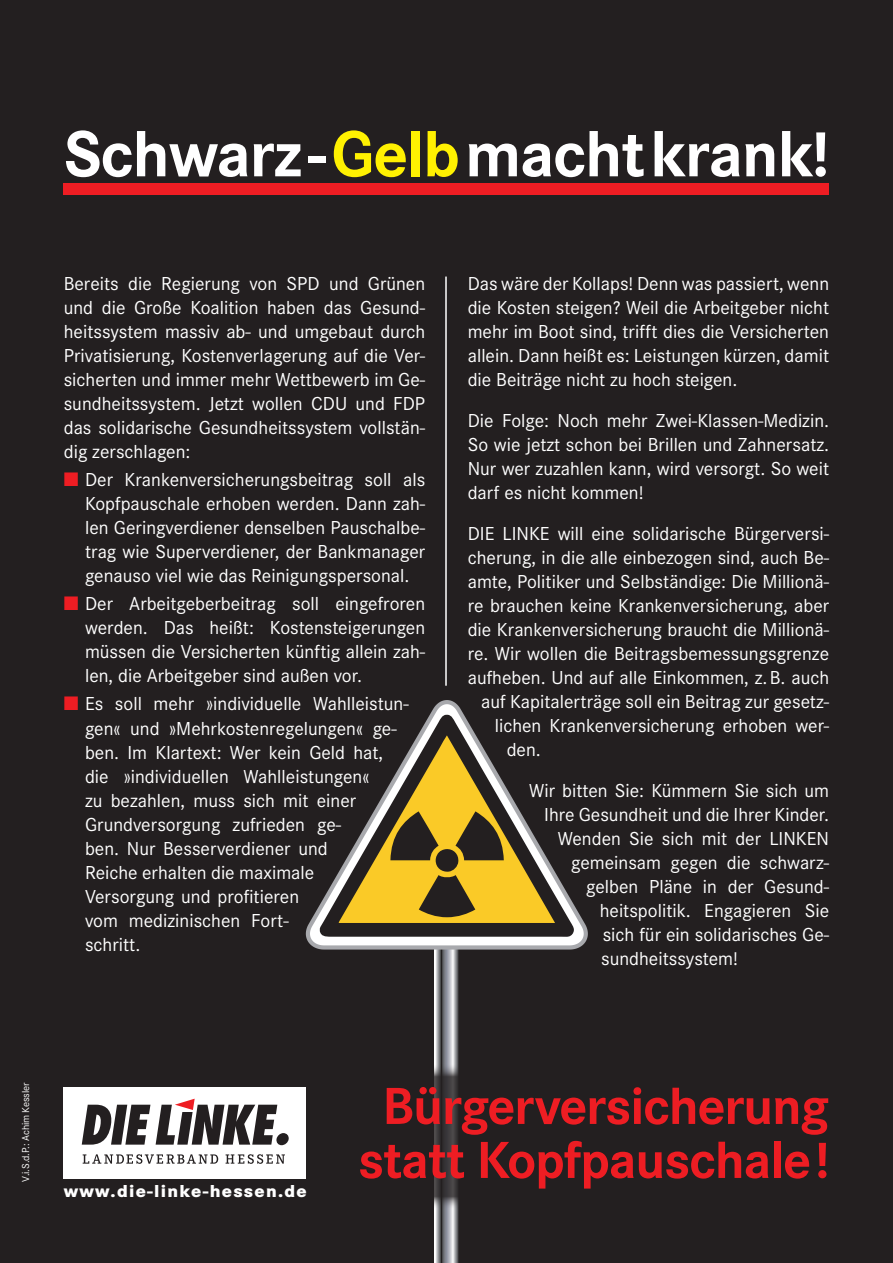
<style>
.page{position:relative;width:893px;height:1263px;background:#231f20}
.page>*{position:absolute;margin:0;border:0;box-sizing:border-box;transform-origin:0 0}
.t1{font:700 67.5px "Corporate S";letter-spacing:-.02em;color:#fff}
.t2{font:700 54px/54px "Corporate S";letter-spacing:-.02em;color:#ee1d23;text-align:center}
.t3{font:19.5px/24px "Corporate S";color:#fff;text-align:justify}
.t4{font:800 18px "Corporate S";letter-spacing:.07em;color:#fff}
.t5{font:10.5px "Corporate S";letter-spacing:-.01em;color:#fff}
.s1{color:#fff101}
.s2{color:#ee1d23}
</style>
<div class="page">
<div style="left:64px;top:1087px;width:242px;height:92px;background:#fff"></div>
<svg style="left:82px;top:1099px;width:207px;height:46px"></svg>
<svg style="left:83px;top:1154px;width:135px;height:10px"></svg>
<svg style="left:226px;top:1154px;width:59px;height:10px"></svg>
<svg style="left:435px;top:952px;width:23px;height:311px;background:#9b9ca1"></svg>
<svg style="left:305px;top:700px;width:283px;height:252px"></svg>
<svg style="left:320px;top:715px;width:254px;height:222px"></svg>
<svg style="left:335px;top:731px;width:226px;height:194px"></svg>
<div style="left:64px;top:183px;width:765px;height:11px;background:#ee1d23"></div>
<hr style="left:445px;top:277px;width:2px;height:409px;background:#fff">
<svg style="left:434px;top:1064px;width:25px;height:145px"></svg>
<h1 class="t1" style="left:64px;top:115px;width:767px">Schwarz-<span class="s1">Gelb</span>macht krank!</h1>
<p class="t3" style="left:64px;top:271px;width:363px">Bereits die Regierung von SPD und Grünen und die Große Koalition haben das Gesund&shy;heitssystem massiv ab- und umgebaut durch Privatisierung, Kostenverlagerung auf die Ver&shy;sicherten und immer mehr Wettbewerb im Ge&shy;sundheitssystem. Jetzt wollen CDU und FDP das solidarische Gesundheitssystem vollstän&shy;dig zerschlagen:</p>
<p class="t3" style="left:85px;top:468px;width:342px;text-indent:-21px"><span class="s2">■</span> Der Krankenversicherungsbeitrag soll als Kopfpauschale erhoben werden. Dann zah&shy;len Geringverdiener denselben Pauschalbe&shy;trag wie Superverdiener, der Bankmanager genauso viel wie das Reinigungspersonal.</p>
<p class="t3" style="left:85px;top:592px;width:342px;text-indent:-21px"><span class="s2">■</span> Der Arbeitgeberbeitrag soll eingefroren werden. Das heißt: Kostensteigerungen müssen die Versicherten künftig allein zah&shy;len, die Arbeitgeber sind außen vor.</p>
<p class="t3" style="left:85px;top:692px;width:325px;text-align:left;text-indent:-21px"><span class="s2">■</span> Es soll mehr »individuelle Wahlleistun&shy;gen« und »Mehrkostenregelungen« ge&shy;ben. Im Klartext: Wer kein Geld hat, die »individuellen Wahlleistungen«<br>zu bezahlen, muss sich mit einer<br>Grundversorgung zufrieden ge-<br>ben. Nur Besserverdiener und<br>Reiche erhalten die maximale<br>Versorgung und profitieren<br>vom medizinischen Fort-<br>schritt.</p>
<p class="t3" style="left:468px;top:271px;width:363px">Das wäre der Kollaps! Denn was passiert, wenn die Kosten steigen? Weil die Arbeitgeber nicht mehr im Boot sind, trifft dies die Versicherten allein. Dann heißt es: Leistungen kürzen, damit die Beiträge nicht zu hoch steigen.</p>
<p class="t3" style="left:468px;top:408px;width:363px">Die Folge: Noch mehr Zwei-Klassen-Medizin.<br>So wie jetzt schon bei Brillen und Zahnersatz.<br>Nur wer zuzahlen kann, wird versorgt. So weit darf es nicht kommen!</p>
<p class="t3" style="left:468px;top:521px;width:363px">DIE LINKE will eine solidarische Bürgerversi-</p>
<p class="t3" style="left:468px;top:545px;width:363px">cherung, in die alle einbezogen sind, auch Be-</p>
<p class="t3" style="left:468px;top:569px;width:363px">amte, Politiker und Selbständige: Die Millionä-</p>
<p class="t3" style="left:468px;top:593px;width:363px">re brauchen keine Krankenversicherung, aber</p>
<p class="t3" style="left:468px;top:617px;width:363px">die Krankenversicherung braucht die Millionä-</p>
<p class="t3" style="left:468px;top:641px;width:363px">re. Wir wollen die Beitragsbemessungsgrenze</p>
<p class="t3" style="left:468px;top:665px;width:363px">aufheben. Und auf alle Einkommen, z.B. auch</p>
<p class="t3" style="left:481px;top:689px;width:349px">auf Kapitalerträge soll ein Beitrag zur gesetz-</p>
<p class="t3" style="left:495px;top:713px;width:336px">lichen Krankenversicherung erhoben wer-</p>
<p class="t3" style="left:507px;top:737px;width:36px">den.</p>
<p class="t3" style="left:529px;top:778px;width:301px">Wir bitten Sie: Kümmern Sie sich um</p>
<p class="t3" style="left:544px;top:802px;width:286px">Ihre Gesundheit und die Ihrer Kinder.</p>
<p class="t3" style="left:558px;top:826px;width:273px">Wenden Sie sich mit der LINKEN</p>
<p class="t3" style="left:571px;top:850px;width:259px">gemeinsam gegen die schwarz-</p>
<p class="t3" style="left:586px;top:874px;width:244px">gelben Pläne in der Gesund-</p>
<p class="t3" style="left:600px;top:898px;width:231px">heitspolitik. Engagieren Sie</p>
<p class="t3" style="left:603px;top:922px;width:228px">sich für ein solidarisches Ge-</p>
<p class="t3" style="left:601px;top:946px;width:138px">sundheitssystem!</p>
<p class="t5" style="left:20px;top:1181px;width:101px;rotate:-90deg">V.i.S.d.P.: Achim Kessler</p>
<p class="t4" style="left:64px;top:1180px;width:244px">www.die-linke-hessen.de</p>
<h2 class="t2" style="left:358px;top:1080px;width:473px">Bürgerversicherung statt Kopfpauschale!</h2>
</div>
